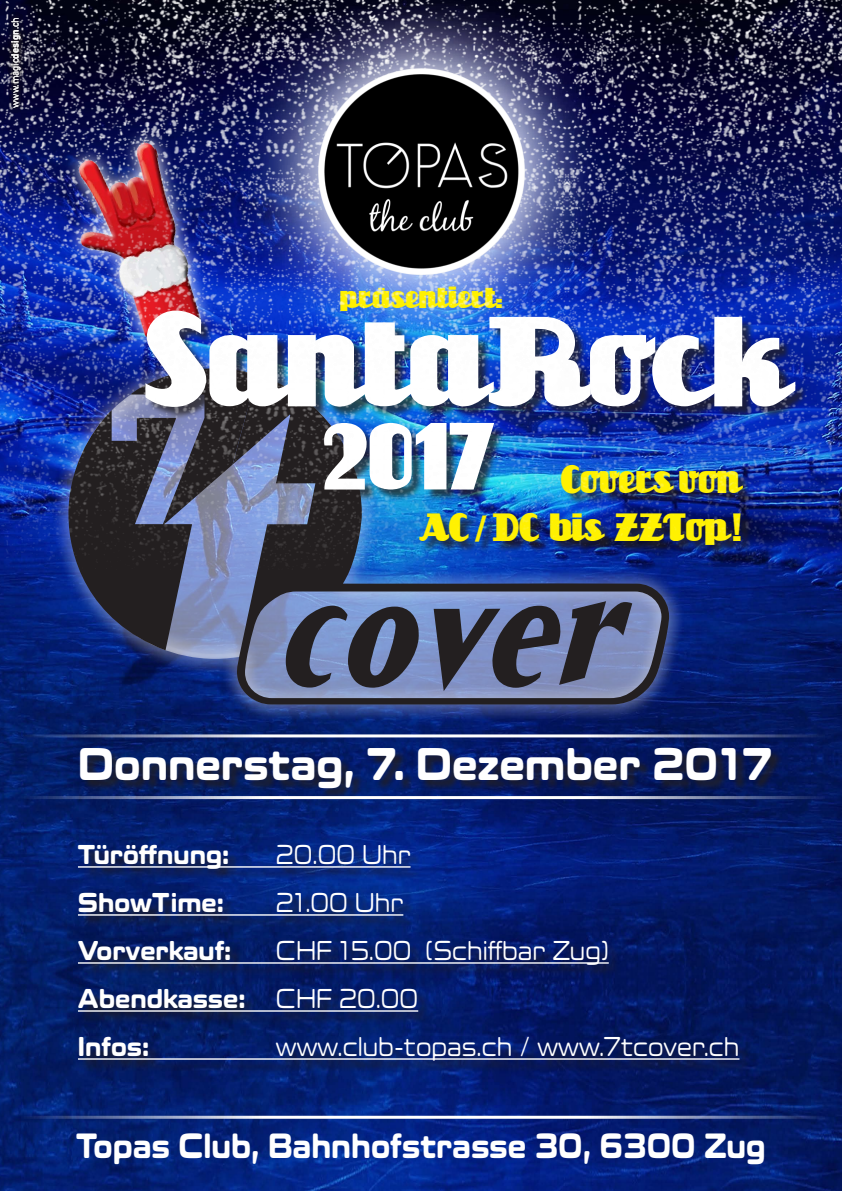
<style>
.page{position:relative;width:842px;height:1191px;background:#fff}
.page>*{position:absolute;margin:0;border:0;box-sizing:border-box;transform-origin:0 0}
.t1{font:117.2px "Unicorn NF";color:#fff}
.t2{font:87.2px "Unicorn NF";color:#fff}
.t3{font:700 47px "Eurostile Candy LT Pro";color:#fff;scale:.75 1}
.t4{font:700 36px "Eurostile Candy LT Pro";color:#fff;scale:.71 1}
.t5{font:36px "Unicorn NF";color:#fff101}
.t6{font:28px "Eurostile Candy LT Pro";color:#fff;scale:.75 1}
.t7{font:700 28px "Eurostile Candy LT Pro";color:#fff;scale:.75 1}
.t8{font:28px "Unicorn NF";color:#fff101}
.t9{font:300 10px "DIN Next LT Pro";color:#fff}
.s1{font-weight:500}
.s2{font-size:119.7px}
.s3{font-family:"Times Ten CE";font-weight:700}
.s4{font-weight:400}
</style>
<div class="page">
<img style="left:0;top:570px;width:842px;height:621px">
<svg style="left:53px;top:570px;width:632px;height:150px"></svg>
<img style="left:68px;top:650px;width:601px;height:55px">
<svg style="left:68px;top:570px;width:164px;height:80px"></svg>
<svg style="left:232px;top:570px;width:437px;height:134px"></svg>
<svg style="left:286px;top:605px;width:133px;height:83px"></svg>
<svg style="left:434px;top:601px;width:198px;height:90px"></svg>
<div style="left:80px;top:749px;width:703px;height:324px;background:#231f20;opacity:.75"></div>
<hr style="left:78px;top:866px;width:332px;height:1px;background:#fff">
<hr style="left:78px;top:914px;width:325px;height:1px;background:#fff">
<hr style="left:78px;top:962px;width:531px;height:1px;background:#fff">
<hr style="left:78px;top:1010px;width:340px;height:1px;background:#fff">
<hr style="left:78px;top:1058px;width:661px;height:1px;background:#fff">
<hr style="left:17px;top:1115px;width:808px;height:3px;background:#fff">
<hr style="left:17px;top:796px;width:808px;height:3px;background:#fff">
<hr style="left:17px;top:734px;width:808px;height:3px;background:#fff">
<img style="left:0;top:0;width:274px;height:277px">
<img style="left:0;top:277px;width:274px;height:293px">
<img style="left:577px;top:0;width:265px;height:277px">
<img style="left:577px;top:277px;width:265px;height:293px">
<img style="left:274px;top:0;width:303px;height:277px">
<img style="left:274px;top:277px;width:303px;height:293px">
<img style="left:314px;top:64px;width:215px;height:215px">
<div style="left:6px;top:12px;width:20px;height:101px;background:#231f20;opacity:.75"></div>
<p class="t9" style="left:9px;top:108px;width:93px;rotate:-90deg">www.magic<span class="s1">design</span>.ch</p>
<p class="t8" style="left:340px;top:281px;width:164px">präsentiert:</p>
<p class="t1" style="left:145px;top:296px;width:646px"><span class="s2">S</span>antaRock</p>
<p class="t2" style="left:324px;top:407px;width:173px">2017</p>
<p class="t5" style="left:561px;top:458px;width:182px">Covers von</p>
<p class="t5" style="left:419px;top:506px;width:323px">AC <span class="s3">/</span> DC bis ZZTop!</p>
<p class="t3" style="left:78px;top:738px;width:927px">Donnerstag, 7. Dezember 2017</p>
<p class="t7" style="left:78px;top:839px;width:203px">Türöffnung:</p>
<p class="t6" style="left:276px;top:839px;width:181px">20.00 Uhr</p>
<p class="t7" style="left:78px;top:887px;width:196px">ShowTime:</p>
<p class="t6" style="left:276px;top:887px;width:171px">21.00 Uhr</p>
<p class="t7" style="left:78px;top:935px;width:206px">Vorverkauf:</p>
<p class="t6" style="left:276px;top:935px;width:445px">CHF 15.00 (Schiffbar Zug)</p>
<p class="t7" style="left:78px;top:983px;width:455px">Abendkasse: <span class="s4">CHF 20.00</span></p>
<p class="t7" style="left:78px;top:1031px;width:96px">Infos:</p>
<p class="t6" style="left:276px;top:1031px;width:619px">www.club-topas.ch / www.7tcover.ch</p>
<p class="t4" style="left:76px;top:1125px;width:973px">Topas Club, Bahnhofstrasse 30, 6300 Zug</p>
</div>
